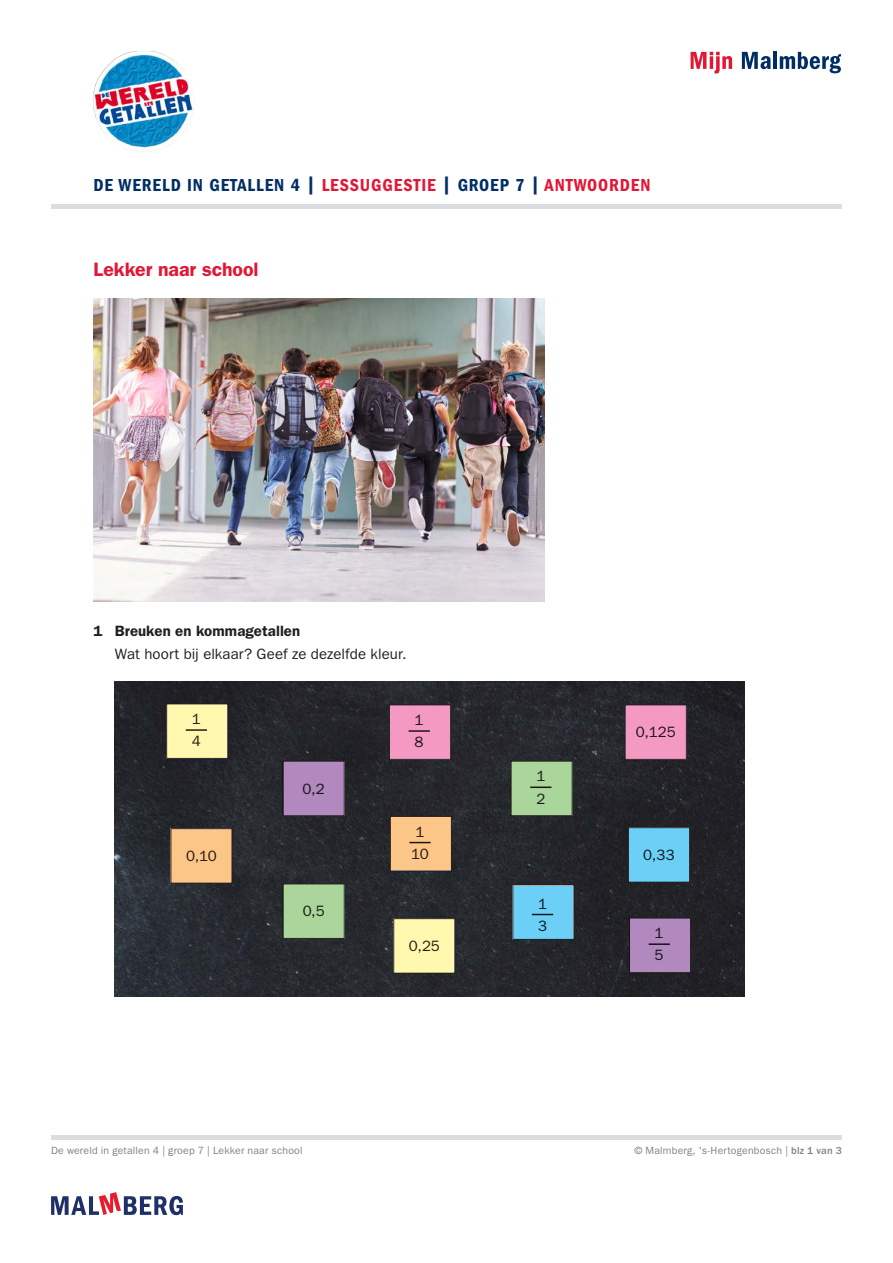
<style>
.page{position:relative;width:893px;height:1263px;background:#fff}
.page>*{position:absolute;margin:0;border:0;box-sizing:border-box;transform-origin:0 0}
.plat{font:600 19.5px "ITC Franklin Gothic Std";letter-spacing:-.005em;color:#e21736}
.IB_KOP{font:18px "ITC Franklin Gothic Std Dm Cd";letter-spacing:.05em;color:#002e64}
.IB_KOP-2{font:18px "ITC Franklin Gothic Std Dm Cd";letter-spacing:.05em;color:#e21736}
.plat-2{font:15px/22.4px "ITC Franklin Gothic Std";letter-spacing:.005em;color:#231f20}
.plat-3{font:600 15px "ITC Franklin Gothic Std";letter-spacing:.005em;color:#231f20}
.plat-4{font:10.5px "ITC Franklin Gothic Std";letter-spacing:.015em;color:#808285}
.s1{color:#e21736}
.s2{font-weight:500}
</style>
<div class="page">
<svg style="left:691px;top:52px;width:41px;height:22px"></svg>
<svg style="left:742px;top:52px;width:29px;height:17px"></svg>
<hr style="left:773px;top:52px;width:4px;height:17px;background:#002e64">
<svg style="left:780px;top:52px;width:61px;height:21px"></svg>
<svg style="left:51px;top:1192px;width:132px;height:23px"></svg>
<img style="left:94px;top:299px;width:450px;height:302px">
<img style="left:115px;top:681px;width:629px;height:315px">
<div style="left:166px;top:703px;width:62px;height:56px;border:1px solid #231f20"></div>
<div style="left:389px;top:704px;width:62px;height:56px;border:1px solid #231f20"></div>
<div style="left:512px;top:884px;width:62px;height:56px;border:1px solid #231f20"></div>
<div style="left:511px;top:761px;width:62px;height:55px;border:1px solid #231f20"></div>
<div style="left:283px;top:883px;width:62px;height:56px;border:1px solid #231f20"></div>
<div style="left:625px;top:704px;width:62px;height:56px;border:1px solid #231f20"></div>
<div style="left:390px;top:816px;width:62px;height:55px;border:1px solid #231f20"></div>
<div style="left:283px;top:761px;width:62px;height:55px;border:1px solid #231f20"></div>
<div style="left:393px;top:918px;width:62px;height:55px;border:1px solid #231f20"></div>
<div style="left:628px;top:827px;width:62px;height:55px;border:1px solid #231f20"></div>
<div style="left:51px;top:1135px;width:791px;height:5px;background:#dcdddf"></div>
<hr style="left:51px;top:205px;width:791px;height:4px;background:#dcdddf">
<img style="left:94px;top:51px;width:101px;height:101px">
<div style="left:629px;top:918px;width:62px;height:55px;border:1px solid #231f20"></div>
<div style="left:167px;top:704px;width:60px;height:54px;background:#fff8ae"></div>
<div style="left:394px;top:919px;width:60px;height:54px;background:#fff8ae"></div>
<div style="left:390px;top:705px;width:60px;height:54px;background:#f499c2"></div>
<div style="left:626px;top:705px;width:60px;height:54px;background:#f499c2"></div>
<div style="left:629px;top:828px;width:60px;height:53px;background:#6bcff6"></div>
<div style="left:513px;top:885px;width:60px;height:54px;background:#6bcff6"></div>
<div style="left:512px;top:761px;width:61px;height:54px;background:#aad59b"></div>
<div style="left:283px;top:884px;width:61px;height:54px;background:#aad59b"></div>
<div style="left:390px;top:816px;width:61px;height:54px;background:#fdc689"></div>
<div style="left:283px;top:761px;width:61px;height:54px;background:#b289be"></div>
<div style="left:629px;top:918px;width:62px;height:53px;background:#b289be"></div>
<div style="left:171px;top:829px;width:61px;height:54px;background:#fdc689"></div>
<p class="IB_KOP" style="left:94px;top:175px;width:526px">DE WERELD IN GETALLEN 4 | <span class="s1">LESSUGGESTIE</span> | GROEP 7 | <span class="s1">WERKBLA</span></p>
<p class="IB_KOP-2" style="left:545px;top:175px;width:107px">ANTWOORDEN</p>
<p class="plat" style="left:94px;top:258px;width:167px">Lekker naar school</p>
<p class="plat-3" style="left:94px;top:622px;width:208px">1 Breuken en kommagetallen</p>
<p class="plat-2" style="left:115px;top:643px;width:293px">Wat hoort bij elkaar? Geef ze dezelfde kleur.</p>
<p class="plat-2" style="left:192px;top:708px;width:10px">1<br>4</p>
<p class="plat-2" style="left:415px;top:709px;width:10px">1<br>8</p>
<p class="plat-2" style="left:303px;top:777px;width:24px">0,2</p>
<p class="plat-2" style="left:536px;top:765px;width:10px">1<br>2</p>
<p class="plat-2" style="left:636px;top:721px;width:41px">0,125</p>
<p class="plat-2" style="left:411px;top:820px;width:19px">1<br>10</p>
<p class="plat-2" style="left:186px;top:845px;width:32px">0,10</p>
<p class="plat-2" style="left:643px;top:844px;width:33px">0,33</p>
<p class="plat-2" style="left:303px;top:900px;width:24px">0,5</p>
<p class="plat-2" style="left:409px;top:935px;width:33px">0,25</p>
<p class="plat-2" style="left:538px;top:892px;width:10px">1<br>3</p>
<p class="plat-2" style="left:655px;top:922px;width:10px">1<br>5</p>
<p class="plat-4" style="left:51px;top:1144px;width:253px">De wereld in getallen 4 | groep 7 | Lekker naar school</p>
<p class="plat-4" style="left:634px;top:1144px;width:209px">© Malmberg, 's-Hertogenbosch | <span class="s2">blz 1 van 3</span></p>
</div>
